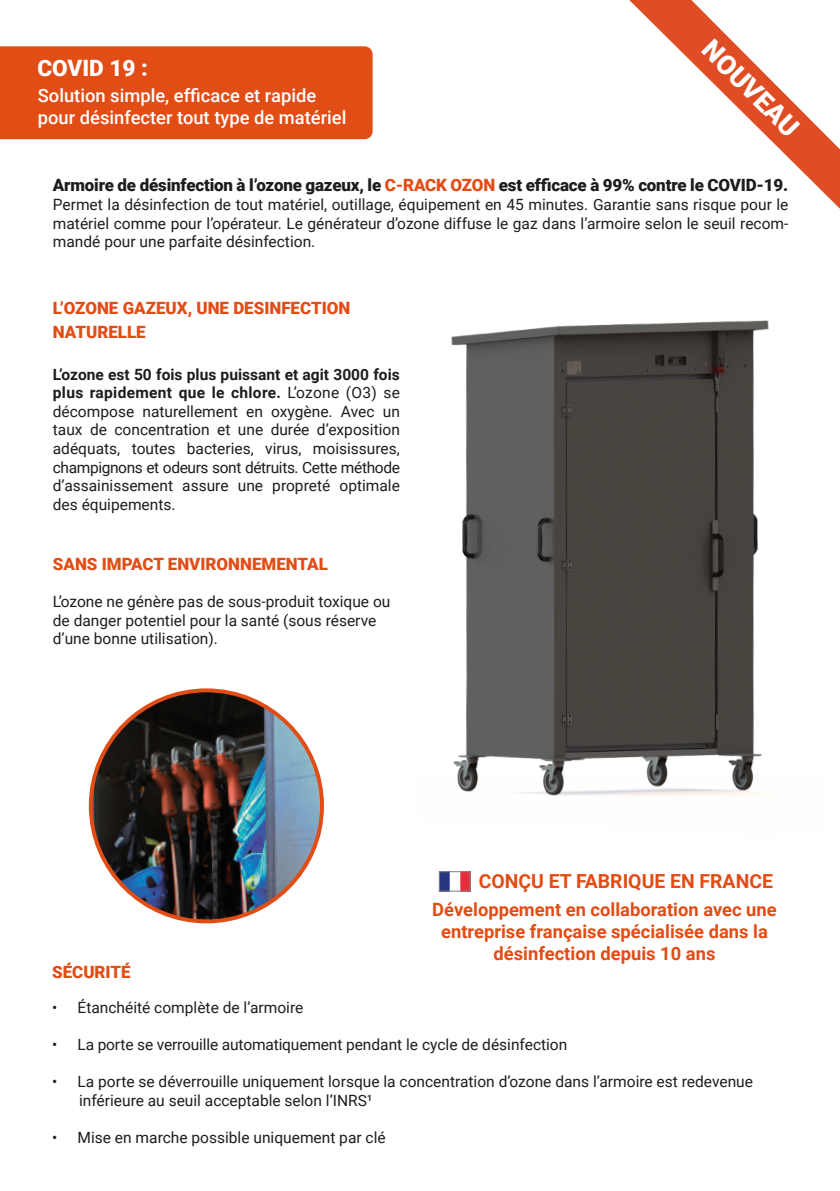
<style>
.page{position:relative;width:840px;height:1191px;background:#fff}
.page>*{position:absolute;margin:0;border:0;box-sizing:border-box;transform-origin:0 0}
.t1{font:900 26.8px "Roboto";color:#fff}
.t2{font:900 22.6px "Roboto";color:#fff}
.t3{font:700 19.4px "Roboto";color:#e24c15}
.t4{font:700 18.4px/22px "Roboto";color:#e24c15;text-align:center}
.t5{font:500 18.4px "Roboto";color:#fff}
.t6{font:900 17px "Roboto";letter-spacing:-.01em;color:#1d1d1b}
.t7{font:900 17px "Roboto";color:#e24c15}
.t8{font:15.6px/18.6px "Roboto";color:#1d1d1b;text-align:justify}
.t9{font:15.6px "Roboto";color:#1f1e1c}
.s1{color:#e24c15}
.s2{font-weight:700}
.s3{color:#1f1e1c}
</style>
<div class="page">
<div style="left:0;top:46px;width:372px;height:93px;background:#e24c15"></div>
<img style="left:91px;top:690px;width:231px;height:231px;border-radius:115px">
<img style="left:451px;top:320px;width:318px;height:476px">
<svg style="left:629px;top:0;width:210px;height:208px"></svg>
<img style="left:440px;top:873px;width:28px;height:16px">
<div style="left:438px;top:871px;width:32px;height:20px;border:1px solid #878787"></div>
<p class="t2" style="left:37px;top:52px;width:112px">COVID 19 :</p>
<p class="t5" style="left:38px;top:82px;width:280px">Solution simple, efficace et rapide</p>
<p class="t5" style="left:38px;top:104px;width:310px">pour désinfecter tout type de matériel</p>
<p class="t1" style="left:720px;top:31px;width:125px;rotate:45deg">NOUVEAU</p>
<p class="t6" style="left:53px;top:173px;width:736px">Armoire de désinfection à l’ozone gazeux, le <span class="s1">C-RACK OZON</span> est efficace à 99% contre le COVID-19.</p>
<p class="t8" style="left:53px;top:195px;width:736px">Permet la désinfection de tout matériel, outillage, équipement en 45 minutes. Garantie sans risque pour le matériel comme pour l’opérateur. Le générateur d’ozone diffuse le gaz dans l’armoire selon le seuil recom&shy;mandé pour une parfaite désinfection.</p>
<p class="t7" style="left:53px;top:296px;width:299px">L’OZONE GAZEUX, UNE DESINFECTION</p>
<p class="t7" style="left:53px;top:320px;width:94px">NATURELLE</p>
<p class="t8" style="left:53px;top:364px;width:348px"><span class="s2">L’ozone est 50 fois plus puissant et agit 3000 fois plus rapidement que le chlore.</span> L’ozone (O3) se décompose naturellement en oxygène. Avec un taux de concentration et une durée d’exposition adéquats, toutes bacteries, virus, moisissures, champignons et odeurs sont détruits. Cette méthode d’assainissement assure une propreté optimale des équipements.</p>
<p class="t7" style="left:53px;top:552px;width:276px">SANS IMPACT ENVIRONNEMENTAL</p>
<p class="t8" style="left:53px;top:592px;width:339px;text-align:left">L’ozone ne génère pas de sous-produit toxique ou de danger potentiel pour la santé <span class="s3">(sous réserve d’une bonne utilisation).</span></p>
<p class="t7" style="left:52px;top:960px;width:80px">SÉCURITÉ</p>
<p class="t3" style="left:478px;top:868px;width:295px">CONÇU ET FABRIQUE EN FRANCE</p>
<p class="t4" style="left:432px;top:898px;width:346px">Développement en collaboration avec une entreprise française spécialisée dans la</p>
<p class="t4" style="left:493px;top:942px;width:223px">désinfection depuis 10 ans</p>
<p class="t9" style="left:52px;top:996px;width:252px">• Étanchéité complète de l’armoire</p>
<p class="t8" style="left:52px;top:1034px;width:516px">• La porte se verrouille automatiquement pendant le cycle de désinfection</p>
<p class="t8" style="left:52px;top:1071px;width:702px">• La porte se déverrouille uniquement lorsque la concentration d’ozone dans l’armoire est redevenue</p>
<p class="t8" style="left:79px;top:1090px;width:295px">inférieure au seuil acceptable selon l’INRS¹</p>
<p class="t8" style="left:52px;top:1127px;width:335px">• Mise en marche possible uniquement par clé</p>
</div>
